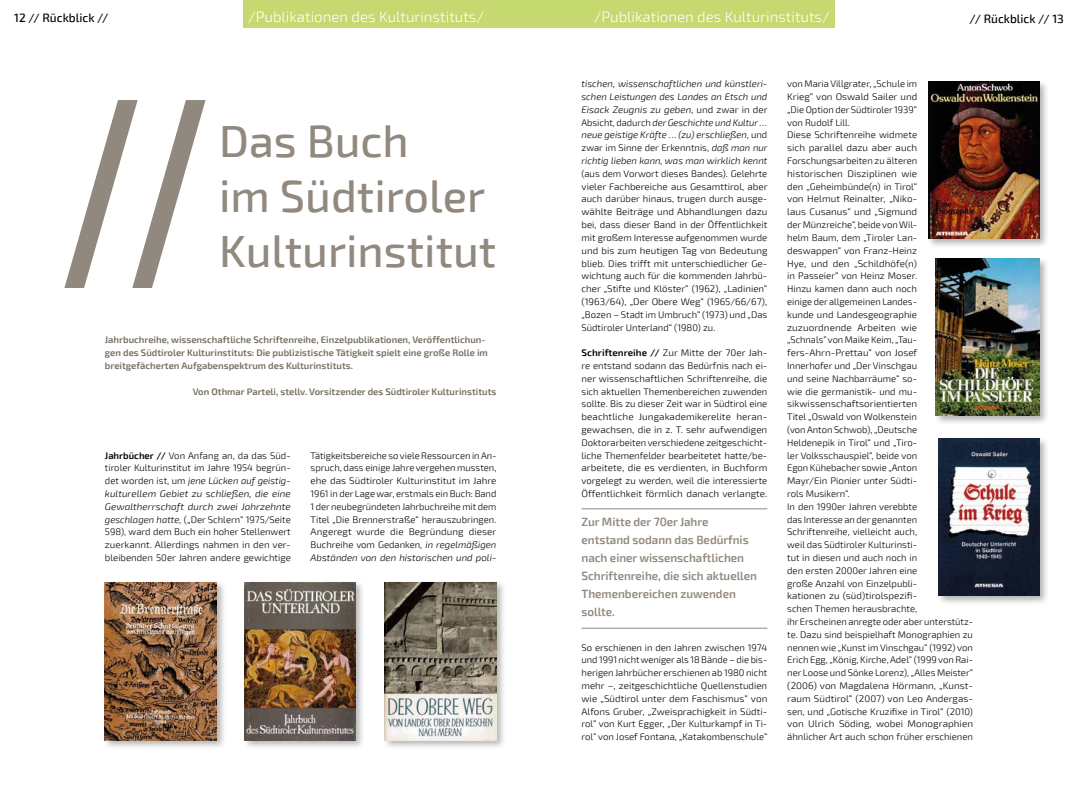
<style>
.page{position:relative;width:1078px;height:794px;background:#fff}
.page>*{position:absolute;margin:0;border:0;box-sizing:border-box;transform-origin:0 0}
.t1{font:500 45px/55px "Exo 2";color:#92897e}
.t2{font:300 15px "Exo 2";color:#fff}
.t3{font:600 12px/18px "Exo 2";letter-spacing:-.005em;color:#92897e}
.t4{font:500 12px "Exo 2";color:#000}
.t5{font:300 9.5px/12.8px "Exo 2";color:#000;text-align:justify}
.t6{font:300 9.5px/12.8px "Exo 2";color:#000;text-align:justify;scale:1.04 1}
.t7{font:600 9.5px/12.8px "Exo 2";color:#756c60}
.t8{font:italic 300 9.5px/12.8px "Exo 2";color:#000;text-align:justify}
.s1{font-weight:600}
.s2{font-style:italic}
.s3{font-style:normal}
</style>
<div class="page">
<div style="left:539px;top:0;width:294px;height:28px;background:#c6d870"></div>
<div style="left:244px;top:0;width:295px;height:28px;background:#c6d870"></div>
<hr style="left:581px;top:508px;width:186px;height:1px;background:#92897e">
<hr style="left:581px;top:627px;width:186px;height:1px;background:#92897e">
<svg style="left:64px;top:100px;width:141px;height:188px"></svg>
<div style="left:103px;top:580px;width:123px;height:170px;background:#000;opacity:.29"></div>
<img style="left:105px;top:582px;width:111px;height:158px">
<div style="left:243px;top:580px;width:122px;height:170px;background:#000;opacity:.29"></div>
<img style="left:245px;top:582px;width:110px;height:158px">
<div style="left:382px;top:580px;width:124px;height:170px;background:#000;opacity:.29"></div>
<img style="left:384px;top:582px;width:112px;height:158px">
<div style="left:926px;top:79px;width:123px;height:169px;background:#000;opacity:.3"></div>
<img style="left:928px;top:81px;width:111px;height:157px">
<div style="left:933px;top:256px;width:115px;height:169px;background:#000;opacity:.3"></div>
<img style="left:935px;top:258px;width:104px;height:157px">
<div style="left:936px;top:436px;width:113px;height:169px;background:#000;opacity:.3"></div>
<img style="left:938px;top:438px;width:101px;height:157px">
<p class="t4" style="left:14px;top:11px;width:96px">12 // Rückblick //</p>
<h2 class="t2" style="left:248px;top:8px;width:237px">/Publikationen des Kulturinstituts/</h2>
<h2 class="t2" style="left:593px;top:8px;width:237px">/Publikationen des Kulturinstituts/</h2>
<p class="t4" style="left:969px;top:11px;width:96px">// Rückblick // 13</p>
<h1 class="t1" style="left:219px;top:115px;width:279px">Das Buch<br>im Südtiroler<br>Kulturinstitut</h1>
<p class="t7" style="left:105px;top:334px;width:384px">Jahrbuchreihe, wissenschaftliche Schriftenreihe, Einzelpublikationen, Veröffentlichun&shy;gen des Südtiroler Kulturinstituts: Die publizistische Tätigkeit spielt eine große Rolle im breitgefächerten Aufgabenspektrum des Kulturinstituts.</p>
<p class="t7" style="left:193px;top:385px;width:305px">Von Othmar Parteli, stellv. Vorsitzender des Südtiroler Kulturinstituts</p>
<p class="t5" style="left:105px;top:449px;width:187px"><span class="s1">Jahrbücher //</span> Von Anfang an, da das Süd&shy;tiroler Kulturinstitut im Jahre 1954 begrün&shy;det worden ist, um <span class="s2">jene Lücken auf geistig&shy;kulturellem Gebiet zu schließen, die eine Gewaltherrschaft durch zwei Jahrzehnte geschlagen hatte,</span> („Der Schlern“ 1975/Seite 598), ward dem Buch ein hoher Stellenwert zuerkannt. Allerdings nahmen in den ver&shy;bleibenden 50er Jahren andere gewichtige</p>
<p class="t5" style="left:310px;top:449px;width:187px">Tätigkeitsbereiche so viele Ressourcen in An&shy;spruch, dass einige Jahre vergehen mussten, ehe das Südtiroler Kulturinstitut im Jahre 1961 in der Lage war, erstmals ein Buch: Band 1 der neubegründeten Jahrbuchreihe mit dem Titel „Die Brennerstraße“ herauszubringen.<br>Angeregt wurde die Begründung dieser Buchreihe vom Gedanken, <span class="s2">in regelmäßigen Abständen von den historischen und poli-</span></p>
<p class="t8" style="left:581px;top:78px;width:187px">tischen, wissenschaftlichen und künstleri&shy;schen Leistungen des Landes an Etsch und Eisack Zeugnis zu geben<span class="s3">, und zwar in der Absicht, dadurch</span> der Geschichte und Kultur … neue geistige Kräfte … (zu) erschließen<span class="s3">, und zwar im Sinne der Erkenntnis,</span> daß man nur richtig lieben kann, was man wirklich kennt</p>
<p class="t5" style="left:581px;top:167px;width:187px">(aus dem Vorwort dieses Bandes). Gelehrte vieler Fachbereiche aus Gesamttirol, aber auch darüber hinaus, trugen durch ausge&shy;wählte Beiträge und Abhandlungen dazu bei, dass dieser Band in der Öffentlichkeit mit großem Interesse aufgenommen wurde und bis zum heutigen Tag von Bedeutung blieb. Dies trifft mit unterschiedlicher Ge&shy;wichtung auch für die kommenden Jahrbü&shy;cher „Stifte und Klöster“ (1962), „Ladinien“ (1963/64), „Der Obere Weg“ (1965/66/67), „Bozen – Stadt im Umbruch“ (1973) und „Das Südtiroler Unterland“ (1980) zu.</p>
<p class="t6" style="left:581px;top:346px;width:180px"><span class="s1">Schriftenreihe //</span> Zur Mitte der 70er Jah&shy;re entstand sodann das Bedürfnis nach ei&shy;ner wissenschaftlichen Schriftenreihe, die sich aktuellen Themenbereichen zuwenden sollte. Bis zu dieser Zeit war in Südtirol eine beachtliche Jungakademikerelite heran&shy;gewachsen, die in z. T. sehr aufwendigen Doktorarbeiten verschiedene zeitgeschicht&shy;liche Themenfelder bearbeitetet hatte/be&shy;arbeitete, die es verdienten, in Buchform vorgelegt zu werden, weil die interessierte Öffentlichkeit förmlich danach verlangte.</p>
<p class="t3" style="left:581px;top:513px;width:177px">Zur Mitte der 70er Jahre entstand sodann das Bedürfnis nach einer wissenschaftlichen<br>Schriftenreihe, die sich aktuellen<br>Themenbereichen zuwenden sollte.</p>
<p class="t5" style="left:581px;top:641px;width:187px">So erschienen in den Jahren zwischen 1974 und 1991 nicht weniger als 18 Bände – die bis&shy;herigen Jahrbücher erschienen ab 1980 nicht mehr –, zeitgeschichtliche Quellenstudien wie „Südtirol unter dem Faschismus“ von Alfons Gruber, „Zweisprachigkeit in Südti&shy;rol“ von Kurt Egger, „Der Kulturkampf in Ti&shy;rol“ von Josef Fontana, „Katakombenschule“</p>
<p class="t5" style="left:787px;top:78px;width:187px;text-align:left">von Maria Villgrater, „Schule im<br>Krieg“ von Oswald Sailer und<br>„Die Option der Südtiroler 1939“<br>von Rudolf Lill.<br>Diese Schriftenreihe widmete<br>sich parallel dazu aber auch<br>Forschungsarbeiten zu älteren historischen Disziplinen wie<br>den „Geheimbünde(n) in Tirol“<br>von Helmut Reinalter, „Niko-<br>laus Cusanus“ und „Sigmund<br>der Münzreiche“, beide von Wil-<br>helm Baum, dem „Tiroler Lan&shy;deswappen“ von Franz-Heinz<br>Hye, und den „Schildhöfe(n)<br>in Passeier“ von Heinz Moser.<br>Hinzu kamen dann auch noch<br>einige der allgemeinen Landes-<br>kunde und Landesgeographie zuzuordnende Arbeiten wie<br>„Schnals“ von Maike Keim, „Tau&shy;fers-Ahrn-Prettau“ von Josef<br>Innerhofer und „Der Vinschgau<br>und seine Nachbarräume“ so-<br>wie die germanistik- und mu&shy;sikwissenschaftsorientierten<br>Titel „Oswald von Wolkenstein<br>(von Anton Schwob), „Deutsche<br>Heldenepik in Tirol“ und „Tiro-<br>ler Volksschauspiel“, beide von<br>Egon Kühebacher sowie „Anton<br>Mayr/Ein Pionier unter Südti-<br>rols Musikern“.<br>In den 1990er Jahren verebbte<br>das Interesse an der genannten<br>Schriftenreihe, vielleicht auch,<br>weil das Südtiroler Kulturinsti-<br>tut in diesen und auch noch in<br>den ersten 2000er Jahren eine<br>große Anzahl von Einzelpubli-<br>kationen zu (süd)tirolspezifi-<br>schen Themen herausbrachte,<br>ihr Erscheinen anregte oder aber unterstütz&shy;te. Dazu sind beispielhaft Monographien zu nennen wie „Kunst im Vinschgau“ (1992) von<br>Erich Egg, „König, Kirche, Adel“ (1999 von Rai&shy;ner Loose und Sönke Lorenz), „Alles Meister“ (2006) von Magdalena Hörmann, „Kunst&shy;raum Südtirol“ (2007) von Leo Andergas&shy;sen, und „Gotische Kruzifixe in Tirol“ (2010) von Ulrich Söding, wobei Monographien ähnlicher Art auch schon früher erschienen</p>
</div>
